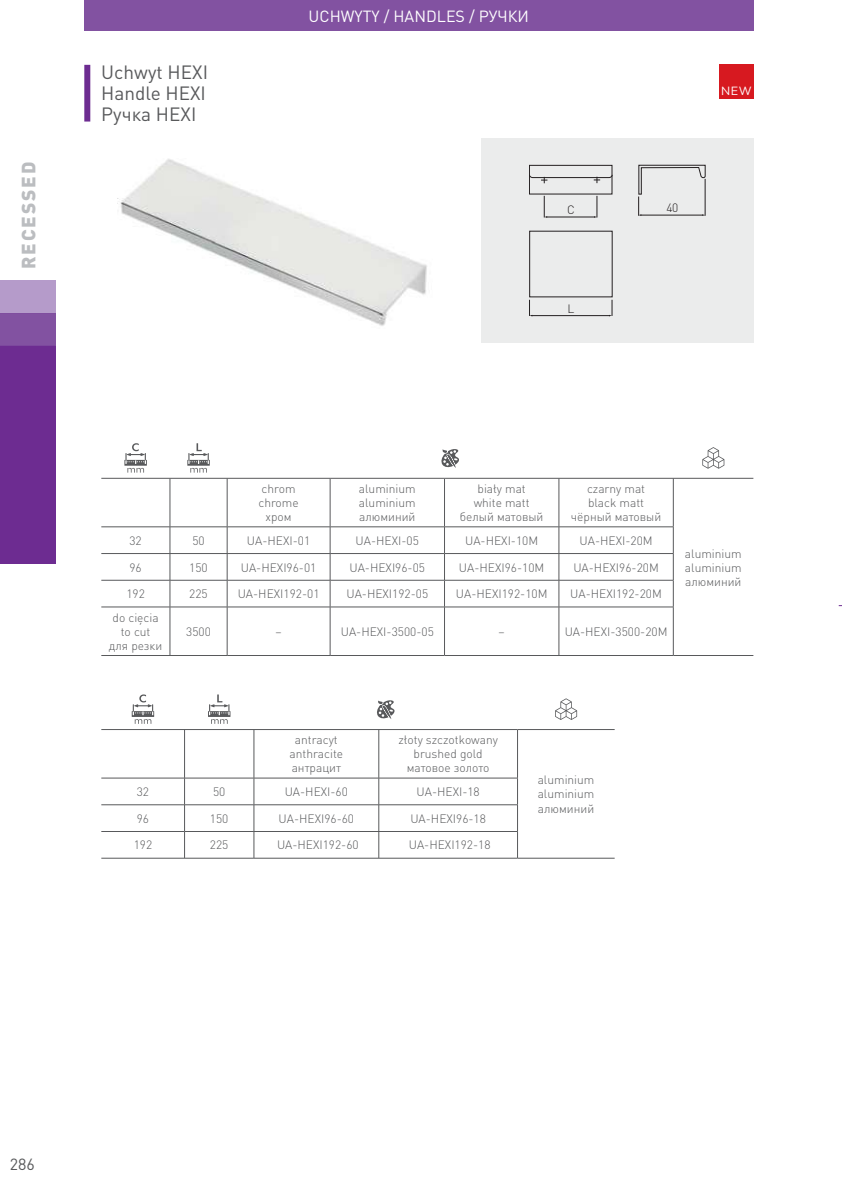
<style>
.page{position:relative;width:842px;height:1191px;background:#fff}
.page>*{position:absolute;margin:0;border:0;box-sizing:border-box;transform-origin:0 0}
.t1{font:19px/21px "DIN Pro";color:#58595b;text-align:justify}
.t2{font:900 19px "DIN Pro";letter-spacing:.105em;color:#bbbdc0}
.t3{font:16px "DIN Pro";color:#fff}
.t4{font:16px "DIN Pro";color:#58595b}
.t5{font:12.8px "Merel";color:#fff}
.t6{font:300 12px/14px "DIN Pro";color:#58595b;text-align:center}
.t7{font:300 12px "DIN Pro";color:#231f20}
</style>
<div class="page">
<div style="left:84px;top:0;width:669px;height:31px;background:#8252a1"></div>
<div style="left:84px;top:65px;width:6px;height:56px;background:#6d2c91"></div>
<div style="left:0;top:346px;width:56px;height:218px;background:#6d2c91"></div>
<div style="left:0;top:313px;width:56px;height:33px;background:#8252a1"></div>
<div style="left:0;top:280px;width:56px;height:33px;background:#b59bca"></div>
<div style="left:481px;top:138px;width:272px;height:205px;background:#ebecec"></div>
<div style="left:529px;top:165px;width:83px;height:29px;border:1px solid #231f20"></div>
<hr style="left:705px;top:179px;width:1px;height:37px;background:#231f20">
<svg style="left:529px;top:174px;width:84px;height:9px"></svg>
<hr style="left:547px;top:217px;width:48px;height:1px;background:#231f20">
<svg style="left:544px;top:196px;width:3px;height:22px"></svg>
<svg style="left:594px;top:196px;width:4px;height:22px"></svg>
<hr style="left:532px;top:315px;width:77px;height:1px;background:#231f20">
<svg style="left:529px;top:300px;width:3px;height:16px"></svg>
<svg style="left:609px;top:300px;width:4px;height:16px"></svg>
<svg style="left:638px;top:165px;width:67px;height:51px"></svg>
<img style="left:117px;top:159px;width:310px;height:167px">
<div style="left:719px;top:65px;width:34px;height:34px;background:#d71920"></div>
<hr style="left:330px;top:478px;width:1px;height:48px;background:#58595b">
<hr style="left:444px;top:478px;width:1px;height:48px;background:#58595b">
<svg style="left:330px;top:527px;width:1px;height:79px"></svg>
<svg style="left:444px;top:527px;width:1px;height:79px"></svg>
<hr style="left:330px;top:607px;width:1px;height:48px;background:#58595b">
<hr style="left:444px;top:607px;width:1px;height:48px;background:#58595b">
<hr style="left:558px;top:478px;width:1px;height:48px;background:#58595b">
<hr style="left:101px;top:526px;width:126px;height:1px;background:#58595b">
<hr style="left:101px;top:553px;width:229px;height:1px;background:#58595b">
<hr style="left:330px;top:553px;width:114px;height:1px;background:#58595b">
<hr style="left:444px;top:553px;width:229px;height:1px;background:#58595b">
<svg style="left:558px;top:527px;width:1px;height:79px"></svg>
<hr style="left:558px;top:607px;width:1px;height:48px;background:#58595b">
<hr style="left:227px;top:580px;width:103px;height:1px;background:#58595b">
<hr style="left:330px;top:580px;width:114px;height:1px;background:#58595b">
<hr style="left:444px;top:580px;width:229px;height:1px;background:#58595b">
<hr style="left:227px;top:606px;width:103px;height:1px;background:#58595b">
<hr style="left:330px;top:606px;width:114px;height:1px;background:#58595b">
<hr style="left:444px;top:606px;width:229px;height:1px;background:#58595b">
<hr style="left:227px;top:655px;width:103px;height:1px;background:#58595b">
<hr style="left:330px;top:655px;width:114px;height:1px;background:#58595b">
<hr style="left:444px;top:655px;width:229px;height:1px;background:#58595b">
<hr style="left:101px;top:580px;width:69px;height:1px;background:#58595b">
<hr style="left:170px;top:478px;width:1px;height:48px;background:#58595b">
<hr style="left:170px;top:580px;width:57px;height:1px;background:#58595b">
<svg style="left:170px;top:527px;width:1px;height:79px"></svg>
<svg style="left:227px;top:527px;width:1px;height:79px"></svg>
<hr style="left:170px;top:607px;width:1px;height:48px;background:#58595b">
<hr style="left:227px;top:478px;width:1px;height:48px;background:#58595b">
<hr style="left:227px;top:526px;width:103px;height:1px;background:#58595b">
<hr style="left:330px;top:526px;width:114px;height:1px;background:#58595b">
<hr style="left:444px;top:526px;width:229px;height:1px;background:#58595b">
<hr style="left:101px;top:478px;width:229px;height:1px;background:#58595b">
<hr style="left:330px;top:478px;width:114px;height:1px;background:#58595b">
<hr style="left:444px;top:478px;width:309px;height:1px;background:#58595b">
<hr style="left:673px;top:478px;width:1px;height:48px;background:#58595b">
<svg style="left:673px;top:527px;width:1px;height:79px"></svg>
<hr style="left:673px;top:607px;width:1px;height:48px;background:#58595b">
<hr style="left:673px;top:655px;width:80px;height:1px;background:#58595b">
<hr style="left:101px;top:606px;width:126px;height:1px;background:#58595b">
<hr style="left:227px;top:607px;width:1px;height:48px;background:#58595b">
<hr style="left:101px;top:655px;width:126px;height:1px;background:#58595b">
<svg style="left:124px;top:443px;width:23px;height:29px"></svg>
<svg style="left:187px;top:443px;width:23px;height:29px"></svg>
<svg style="left:441px;top:449px;width:18px;height:19px"></svg>
<svg style="left:702px;top:447px;width:22px;height:21px"></svg>
<hr style="left:378px;top:729px;width:1px;height:48px;background:#58595b">
<svg style="left:378px;top:778px;width:1px;height:79px"></svg>
<hr style="left:101px;top:777px;width:153px;height:1px;background:#58595b">
<hr style="left:101px;top:804px;width:417px;height:1px;background:#58595b">
<hr style="left:254px;top:831px;width:264px;height:1px;background:#58595b">
<hr style="left:254px;top:857px;width:263px;height:1px;background:#58595b">
<hr style="left:101px;top:831px;width:84px;height:1px;background:#58595b">
<hr style="left:184px;top:729px;width:1px;height:48px;background:#58595b">
<hr style="left:185px;top:831px;width:69px;height:1px;background:#58595b">
<svg style="left:184px;top:778px;width:1px;height:79px"></svg>
<svg style="left:254px;top:778px;width:1px;height:79px"></svg>
<hr style="left:254px;top:729px;width:1px;height:48px;background:#58595b">
<hr style="left:254px;top:777px;width:264px;height:1px;background:#58595b">
<hr style="left:101px;top:729px;width:416px;height:1px;background:#58595b">
<hr style="left:517px;top:857px;width:98px;height:1px;background:#58595b">
<hr style="left:517px;top:729px;width:98px;height:1px;background:#58595b">
<hr style="left:517px;top:729px;width:1px;height:48px;background:#58595b">
<svg style="left:517px;top:778px;width:1px;height:79px"></svg>
<hr style="left:101px;top:857px;width:153px;height:1px;background:#58595b">
<svg style="left:132px;top:694px;width:22px;height:29px"></svg>
<svg style="left:208px;top:694px;width:22px;height:29px"></svg>
<svg style="left:377px;top:700px;width:18px;height:19px"></svg>
<svg style="left:555px;top:698px;width:22px;height:22px"></svg>
<h1 class="t2" style="left:18px;top:269px;width:109px;rotate:-90deg">RECESSED</h1>
<h1 class="t1" style="left:101px;top:64px;width:108px">Uchwyt HEXI Handle HEXI Ручка HEXI</h1>
<h2 class="t3" style="left:309px;top:10px;width:222px">UCHWYTY / HANDLES / РУЧКИ</h2>
<p class="t7" style="left:567px;top:206px;width:9px">C</p>
<p class="t7" style="left:567px;top:305px;width:8px">L</p>
<p class="t7" style="left:666px;top:204px;width:13px">40</p>
<p class="t5" style="left:721px;top:83px;width:32px">NEW</p>
<p class="t6" style="left:258px;top:483px;width:42px">chrom chrome хром</p>
<p class="t6" style="left:359px;top:483px;width:58px;text-align:justify">aluminium aluminium алюминий</p>
<p class="t6" style="left:460px;top:483px;width:85px">biały mat<br>white matt белый матовый</p>
<p class="t6" style="left:571px;top:483px;width:92px">czarny mat<br>black matt чёрный матовый</p>
<p class="t6" style="left:129px;top:535px;width:14px">32</p>
<p class="t6" style="left:192px;top:535px;width:14px">50</p>
<p class="t6" style="left:247px;top:535px;width:65px">UA-HEXI-01</p>
<p class="t6" style="left:356px;top:535px;width:65px">UA-HEXI-05</p>
<p class="t6" style="left:465px;top:535px;width:75px">UA-HEXI-10M</p>
<p class="t6" style="left:579px;top:535px;width:75px">UA-HEXI-20M</p>
<p class="t6" style="left:129px;top:562px;width:14px">96</p>
<p class="t6" style="left:189px;top:562px;width:20px">150</p>
<p class="t6" style="left:241px;top:562px;width:77px">UA-HEXI96-01</p>
<p class="t6" style="left:349px;top:562px;width:77px">UA-HEXI96-05</p>
<p class="t6" style="left:459px;top:562px;width:87px">UA-HEXI96-10M</p>
<p class="t6" style="left:573px;top:562px;width:87px">UA-HEXI96-20M</p>
<p class="t6" style="left:126px;top:588px;width:20px">192</p>
<p class="t6" style="left:189px;top:588px;width:20px">225</p>
<p class="t6" style="left:238px;top:588px;width:83px">UA-HEXI192-01</p>
<p class="t6" style="left:346px;top:588px;width:83px">UA-HEXI192-05</p>
<p class="t6" style="left:456px;top:588px;width:93px">UA-HEXI192-10M</p>
<p class="t6" style="left:570px;top:588px;width:93px">UA-HEXI192-20M</p>
<p class="t6" style="left:109px;top:612px;width:55px">do cięcia to cut<br>для резки</p>
<p class="t6" style="left:186px;top:626px;width:26px">3500</p>
<p class="t6" style="left:276px;top:626px;width:8px">–</p>
<p class="t6" style="left:341px;top:626px;width:95px">UA-HEXI-3500-05</p>
<p class="t6" style="left:499px;top:626px;width:8px">–</p>
<p class="t6" style="left:565px;top:626px;width:104px">UA-HEXI-3500-20M</p>
<p class="t6" style="left:685px;top:548px;width:58px;text-align:justify">aluminium aluminium алюминий</p>
<p class="t6" style="left:289px;top:734px;width:55px">antracyt anthracite антрацит</p>
<p class="t6" style="left:398px;top:734px;width:101px">złoty szczotkowany brushed gold матовое золото</p>
<p class="t6" style="left:137px;top:786px;width:14px">32</p>
<p class="t6" style="left:213px;top:786px;width:14px">50</p>
<p class="t6" style="left:285px;top:786px;width:65px">UA-HEXI-60</p>
<p class="t6" style="left:416px;top:786px;width:65px">UA-HEXI-18</p>
<p class="t6" style="left:137px;top:813px;width:14px">96</p>
<p class="t6" style="left:210px;top:813px;width:20px">150</p>
<p class="t6" style="left:278px;top:813px;width:77px">UA-HEXI96-60</p>
<p class="t6" style="left:410px;top:813px;width:77px">UA-HEXI96-18</p>
<p class="t6" style="left:134px;top:839px;width:20px">192</p>
<p class="t6" style="left:210px;top:839px;width:20px">225</p>
<p class="t6" style="left:277px;top:839px;width:83px">UA-HEXI192-60</p>
<p class="t6" style="left:409px;top:839px;width:83px">UA-HEXI192-18</p>
<p class="t6" style="left:538px;top:774px;width:58px;text-align:justify">aluminium aluminium алюминий</p>
<h2 class="t4" style="left:10px;top:1158px;width:27px">286</h2>
</div>
